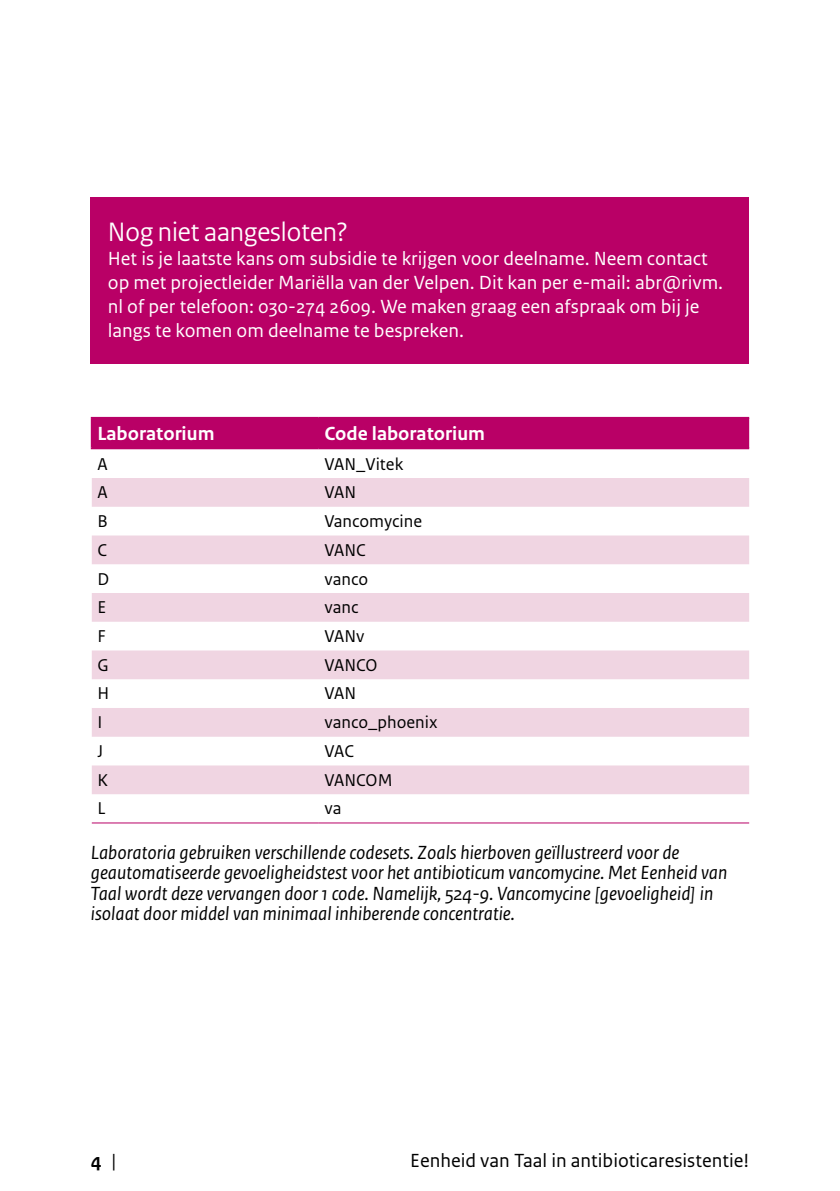
<style>
.page{position:relative;width:840px;height:1191px;background:#fff}
.page>*{position:absolute;margin:0;border:0;box-sizing:border-box;transform-origin:0 0}
.Kader_Kop_H2{font:28px "Rijksoverheid Sans Heading";color:#fff}
.Tabel_onderschrift{font:italic 20px/20px "Rijksoverheid Sans Text";color:#000}
.Kader_Broodtekst{font:20px/24px "Rijksoverheid Sans Text";color:#fff}
.t1{font:20px "Rijksoverheid Sans Text";color:#000}
._31_RIVM_Tabel_Kop_1{font:700 20px "Rijksoverheid Sans Text";color:#fff}
.t2{font:700 20px "Rijksoverheid Sans Text";color:#000}
._32_RIVM_Tabel_Brood{font:18px "Rijksoverheid Sans Text";color:#000}
.s1{font-weight:400}
</style>
<div class="page">
<div style="left:91px;top:197px;width:657px;height:73px;background:#b90066"></div>
<div style="left:91px;top:226px;width:657px;height:137px;background:#b90066"></div>
<div style="left:93px;top:419px;width:655px;height:28px;background:#b90066"></div>
<div style="left:92px;top:478px;width:656px;height:29px;background:#f0d5e2"></div>
<svg style="left:92px;top:535px;width:656px;height:259px;fill:#f0d5e2"></svg>
<hr style="left:91px;top:417px;width:227px;height:2px;background:#b90066">
<hr style="left:91px;top:419px;width:2px;height:28px;background:#b90066">
<hr style="left:318px;top:417px;width:430px;height:2px;background:#b90066">
<hr style="left:91px;top:447px;width:227px;height:2px;background:#b90066">
<hr style="left:318px;top:447px;width:430px;height:2px;background:#b90066">
<hr style="left:92px;top:822px;width:226px;height:1px;background:#b90066">
<hr style="left:318px;top:822px;width:430px;height:1px;background:#b90066">
<h2 class="Kader_Kop_H2" style="left:108px;top:215px;width:241px">Nog niet aangesloten?</h2>
<p class="Kader_Broodtekst" style="left:108px;top:247px;width:616px">Het is je laatste kans om subsidie te krijgen voor deelname. Neem contact op met projectleider Mariëlla van der Velpen. Dit kan per e-mail: abr@rivm. nl of per telefoon: 030-274 2609. We maken graag een afspraak om bij je langs te komen om deelname te bespreken.</p>
<p class="_31_RIVM_Tabel_Kop_1" style="left:97px;top:422px;width:118px">Laboratorium</p>
<p class="_31_RIVM_Tabel_Kop_1" style="left:324px;top:422px;width:162px">Code laboratorium</p>
<p class="_32_RIVM_Tabel_Brood" style="left:97px;top:453px;width:12px">A</p>
<p class="_32_RIVM_Tabel_Brood" style="left:324px;top:453px;width:80px">VAN_Vitek</p>
<p class="_32_RIVM_Tabel_Brood" style="left:97px;top:482px;width:12px">A</p>
<p class="_32_RIVM_Tabel_Brood" style="left:324px;top:482px;width:33px">VAN</p>
<p class="_32_RIVM_Tabel_Brood" style="left:97px;top:511px;width:12px">B</p>
<p class="_32_RIVM_Tabel_Brood" style="left:324px;top:511px;width:99px">Vancomycine</p>
<p class="_32_RIVM_Tabel_Brood" style="left:97px;top:539px;width:11px">C</p>
<p class="_32_RIVM_Tabel_Brood" style="left:324px;top:539px;width:43px">VANC</p>
<p class="_32_RIVM_Tabel_Brood" style="left:97px;top:568px;width:13px">D</p>
<p class="_32_RIVM_Tabel_Brood" style="left:324px;top:568px;width:45px">vanco</p>
<p class="_32_RIVM_Tabel_Brood" style="left:97px;top:597px;width:10px">E</p>
<p class="_32_RIVM_Tabel_Brood" style="left:324px;top:597px;width:35px">vanc</p>
<p class="_32_RIVM_Tabel_Brood" style="left:97px;top:626px;width:10px">F</p>
<p class="_32_RIVM_Tabel_Brood" style="left:324px;top:626px;width:41px">VANv</p>
<p class="_32_RIVM_Tabel_Brood" style="left:97px;top:654px;width:13px">G</p>
<p class="_32_RIVM_Tabel_Brood" style="left:324px;top:654px;width:55px">VANCO</p>
<p class="_32_RIVM_Tabel_Brood" style="left:97px;top:683px;width:13px">H</p>
<p class="_32_RIVM_Tabel_Brood" style="left:324px;top:683px;width:33px">VAN</p>
<p class="_32_RIVM_Tabel_Brood" style="left:97px;top:712px;width:6px">I</p>
<p class="_32_RIVM_Tabel_Brood" style="left:324px;top:712px;width:115px">vanco_phoenix</p>
<p class="_32_RIVM_Tabel_Brood" style="left:97px;top:741px;width:7px">J</p>
<p class="_32_RIVM_Tabel_Brood" style="left:324px;top:741px;width:31px">VAC</p>
<p class="_32_RIVM_Tabel_Brood" style="left:97px;top:769px;width:12px">K</p>
<p class="_32_RIVM_Tabel_Brood" style="left:324px;top:769px;width:69px">VANCOM</p>
<p class="_32_RIVM_Tabel_Brood" style="left:97px;top:798px;width:10px">L</p>
<p class="_32_RIVM_Tabel_Brood" style="left:324px;top:798px;width:19px">va</p>
<p class="Tabel_onderschrift" style="left:91px;top:843px;width:637px">Laboratoria gebruiken verschillende codesets. Zoals hierboven geïllustreerd voor de geautomatiseerde gevoeligheidstest voor het antibioticum vancomycine. Met Eenheid van Taal wordt deze vervangen door 1 code. Namelijk, 524-9. Vancomycine [gevoeligheid] in isolaat door middel van minimaal inhiberende concentratie.</p>
<p class="t2" style="left:91px;top:1149px;width:27px">4 <span class="s1">|</span></p>
<p class="t1" style="left:410px;top:1149px;width:340px">Eenheid van Taal in antibioticaresistentie!</p>
</div>
